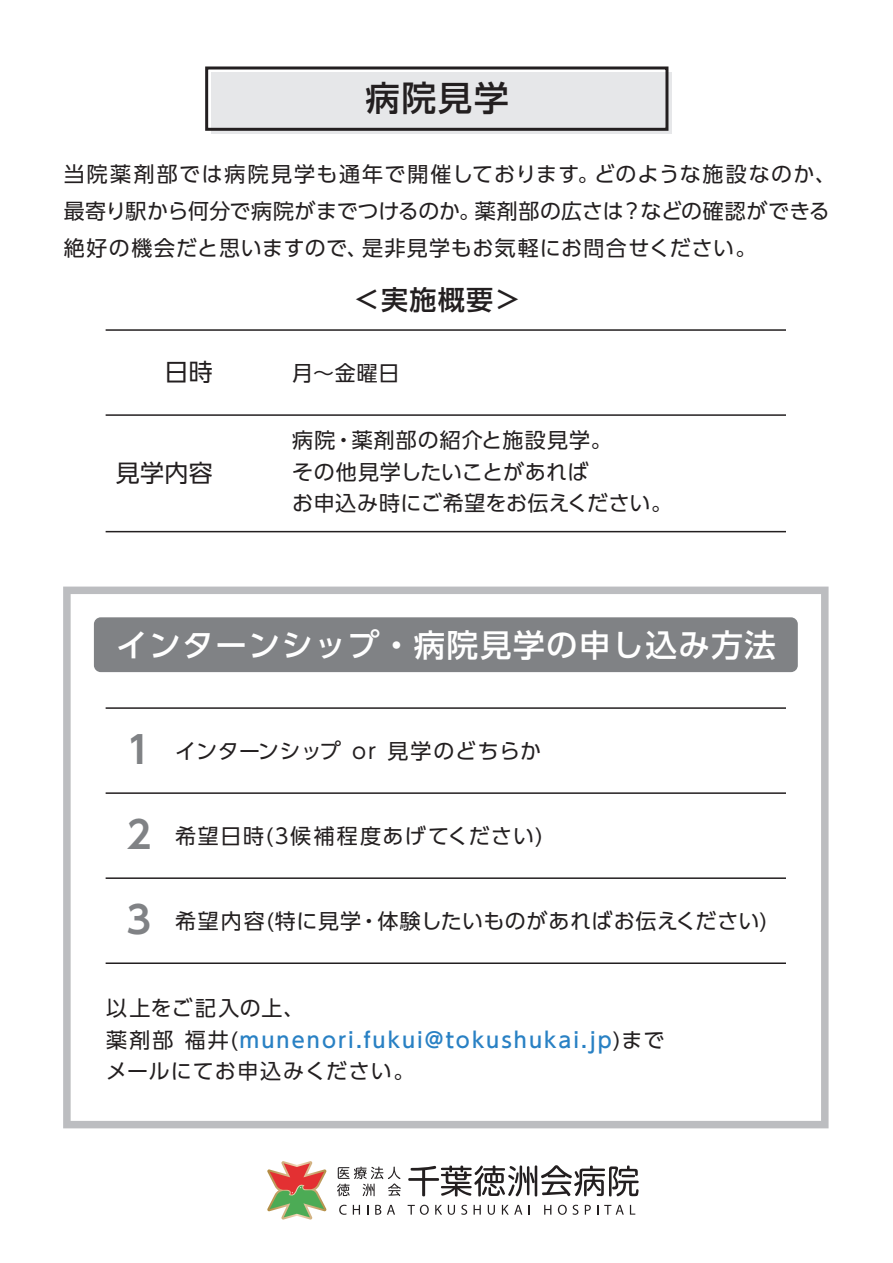
<style>
.page{position:relative;width:893px;height:1263px;background:#fff}
.page>*{position:absolute;margin:0;border:0;box-sizing:border-box;transform-origin:0 0}
.t1{font:500 34.5px "UD Shin Go Pr 6 N";color:#231f20}
.t2{font:500 31.5px "UD Shin Go Pr 6 N";letter-spacing:.05em;color:#fff}
.t3{font:500 27px "UD Shin Go Pr 6 N";color:#231f20}
.t4{font:24px "UD Shin Go Pr 6 N";letter-spacing:.01em;color:#231f20}
.t5{font:21px/31.5px "UD Shin Go Pr 6 N";letter-spacing:.035em;color:#231f20}
.t6{font:21px "UD Shin Go Pr 6 N";letter-spacing:.08em;color:#231f20}
.s1{font-family:"UD Shin Go Pr 6 N De";font-weight:700;font-size:37.5px;color:#808285}
.s2{font-weight:500;color:#2981c4}
</style>
<div class="page">
<div style="left:211px;top:72px;width:460px;height:62px;background:#e6e7e9"></div>
<div style="left:205px;top:66px;width:463px;height:65px;border:3px solid #231f20"></div>
<svg style="left:267px;top:1161px;width:60px;height:59px"></svg>
<svg style="left:337px;top:1166px;width:64px;height:30px"></svg>
<svg style="left:408px;top:1165px;width:231px;height:31px"></svg>
<svg style="left:339px;top:1205px;width:8px;height:10px"></svg>
<svg style="left:353px;top:1205px;width:7px;height:9px"></svg>
<svg style="left:375px;top:1205px;width:6px;height:10px"></svg>
<svg style="left:387px;top:1205px;width:8px;height:9px"></svg>
<svg style="left:408px;top:1205px;width:21px;height:10px"></svg>
<svg style="left:435px;top:1205px;width:7px;height:9px"></svg>
<svg style="left:448px;top:1205px;width:7px;height:10px"></svg>
<svg style="left:461px;top:1205px;width:6px;height:10px"></svg>
<svg style="left:474px;top:1205px;width:7px;height:9px"></svg>
<svg style="left:488px;top:1205px;width:7px;height:10px"></svg>
<svg style="left:502px;top:1205px;width:20px;height:9px"></svg>
<svg style="left:528px;top:1205px;width:2px;height:9px"></svg>
<svg style="left:544px;top:1205px;width:7px;height:9px"></svg>
<svg style="left:558px;top:1205px;width:20px;height:10px"></svg>
<svg style="left:585px;top:1205px;width:6px;height:9px"></svg>
<svg style="left:604px;top:1205px;width:20px;height:9px"></svg>
<svg style="left:630px;top:1205px;width:5px;height:9px"></svg>
<hr style="left:106px;top:329px;width:680px;height:2px;background:#231f20">
<hr style="left:106px;top:414px;width:680px;height:2px;background:#231f20">
<hr style="left:106px;top:531px;width:680px;height:1px;background:#231f20">
<svg style="left:63px;top:586px;width:765px;height:542px"></svg>
<div style="left:94px;top:617px;width:704px;height:55px;background:#808285;border-radius:7px"></div>
<h1 class="t1" style="left:366px;top:70px;width:145px">病院見学</h1>
<p class="t5" style="left:64px;top:155px;width:773px;line-height:36.8px">当院薬剤部では病院見学も通年で開催しております。どのような施設なのか、最寄り駅から何分で病院がまでつけるのか。薬剤部の広さは？などの確認ができる絶好の機会だと思いますので、是非見学もお気軽にお問合せください。</p>
<p class="t3" style="left:353px;top:278px;width:170px">＜実施概要＞</p>
<p class="t4" style="left:165px;top:353px;width:50px">日時</p>
<p class="t5" style="left:292px;top:357px;width:109px">月～金曜日</p>
<p class="t4" style="left:116px;top:453px;width:98px">見学内容</p>
<p class="t5" style="left:292px;top:424px;width:382px">病院・薬剤部の紹介と施設見学。<br>その他見学したいことがあれば<br>お申込み時にご希望をお伝えください。</p>
<h2 class="t2" style="left:116px;top:619px;width:661px">インターンシップ・病院見学の申し込み方法</h2>
<p class="t5" style="left:126px;top:735px;width:416px"><span class="s1">1</span> インターンシップ or 見学のどちらか</p>
<p class="t6" style="left:126px;top:819px;width:418px"><span class="s1">2</span> 希望日時(3候補程度あげてください)</p>
<p class="t5" style="left:126px;top:905px;width:642px"><span class="s1">3</span> 希望内容(特に見学・体験したいものがあればお伝えください)</p>
<p class="t5" style="left:106px;top:992px;width:560px">以上をご記入の上、<br>薬剤部 福井(<span class="s2">munenori.fukui@tokushukai.jp</span>)までメールにてお申込みください。</p>
</div>
